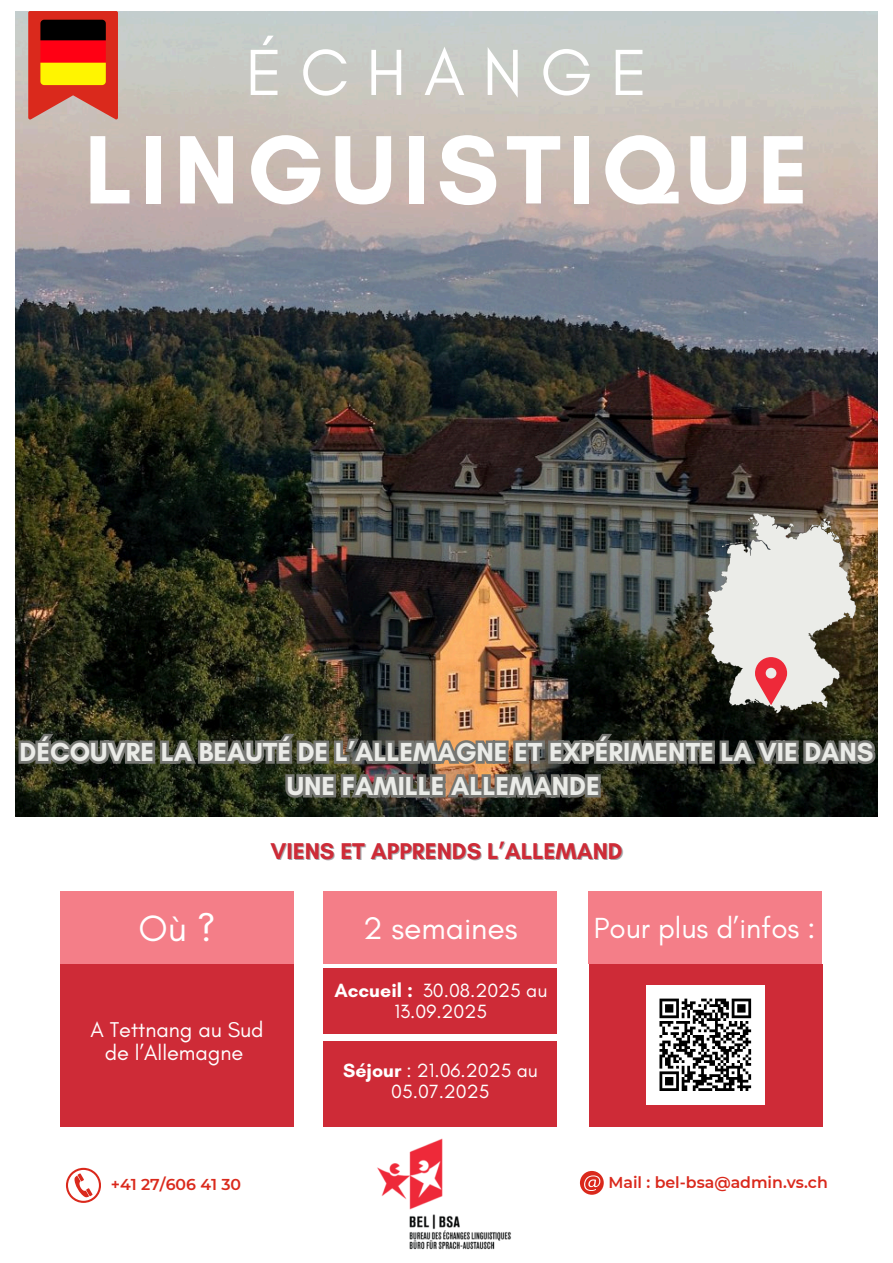
<style>
.page{position:relative;width:893px;height:1263px;background:#fff}
.page>*{position:absolute;margin:0;border:0;box-sizing:border-box;transform-origin:0 0}
.t1{font:700 99px "Glacial Indifference";letter-spacing:.075em;color:#fff}
.t2{font:66.45px "Glacial Indifference";letter-spacing:.265em;color:#fff}
.t3{font:37.12px "Glacial Indifference";color:#fff}
.t4{font:31.88px "Glacial Indifference";color:#fff}
.t5{font:29.62px "Glacial Indifference";color:#fff}
.t6{font:700 26.55px/33.8px "Glacial Indifference";color:#ebece8;text-align:center}
.t7{font:700 23.25px "Glacial Indifference";color:#ce2b37}
.t8{font:21.75px/23.1px "Glacial Indifference";color:#fff;text-align:center}
.t9{font:19.5px/20.9px "Glacial Indifference";color:#fff;text-align:center}
.t10{font:600 15.75px "Montserrat";color:#da291c}
.s1{font-weight:700}
</style>
<div class="page">
<img style="left:15px;top:11px;width:863px;height:805px">
<svg style="left:580px;top:1171px;width:23px;height:23px"></svg>
<div style="left:60px;top:964px;width:234px;height:162px;background:#ce2b37"></div>
<div style="left:60px;top:891px;width:234px;height:73px;background:#f47e88"></div>
<div style="left:324px;top:891px;width:233px;height:73px;background:#f47e88"></div>
<div style="left:589px;top:891px;width:233px;height:73px;background:#f47e88"></div>
<div style="left:589px;top:964px;width:233px;height:162px;background:#ce2b37"></div>
<svg style="left:28px;top:11px;width:90px;height:109px;background:#d5473b"></svg>
<img style="left:40px;top:20px;width:66px;height:65px;border-radius:4px">
<img style="left:377px;top:1138px;width:134px;height:112px">
<svg style="left:66px;top:1168px;width:35px;height:35px"></svg>
<svg style="left:705px;top:513px;width:151px;height:200px;background:#b0a9a1"></svg>
<svg style="left:16px;top:725px;width:862px;height:83px;background:#444437"></svg>
<div style="left:324px;top:969px;width:233px;height:65px;background:#ce2b37"></div>
<div style="left:324px;top:1041px;width:233px;height:85px;background:#ce2b37"></div>
<img style="left:646px;top:986px;width:118px;height:118px">
<h1 class="t2" style="left:246px;top:32px;width:403px">ÉCHANGE</h1>
<h2 class="t1" style="left:85px;top:109px;width:725px">LINGUISTIQUE</h2>
<p class="t6" style="left:20px;top:735px;width:855px">DÉCOUVRE LA BEAUTÉ DE L’ALLEMAGNE ET EXPÉRIMENTE LA VIE DANS<br>UNE FAMILLE ALLEMANDE</p>
<p class="t7" style="left:270px;top:837px;width:354px">VIENS ET APPRENDS L’ALLEMAND</p>
<p class="t3" style="left:138px;top:905px;width:78px">Où ?</p>
<h5 class="t8" style="left:90px;top:1018px;width:175px">A Tettnang au Sud de l’Allemagne</h5>
<h4 class="t4" style="left:363px;top:909px;width:156px">2 semaines</h4>
<p class="t5" style="left:594px;top:910px;width:223px">Pour plus d’infos :</p>
<h4 class="t9" style="left:334px;top:980px;width:214px"><span class="s1">Accueil :</span> 30.08.2025 au<br>13.09.2025</h4>
<p class="t9" style="left:343px;top:1060px;width:196px"><span class="s1">Séjour</span> : 21.06.2025 au<br>05.07.2025</p>
<h6 class="t10" style="left:111px;top:1175px;width:132px">+41 27/606 41 30</h6>
<h3 class="t10" style="left:608px;top:1172px;width:221px">Mail : bel-bsa@admin.vs.ch</h3>
</div>
